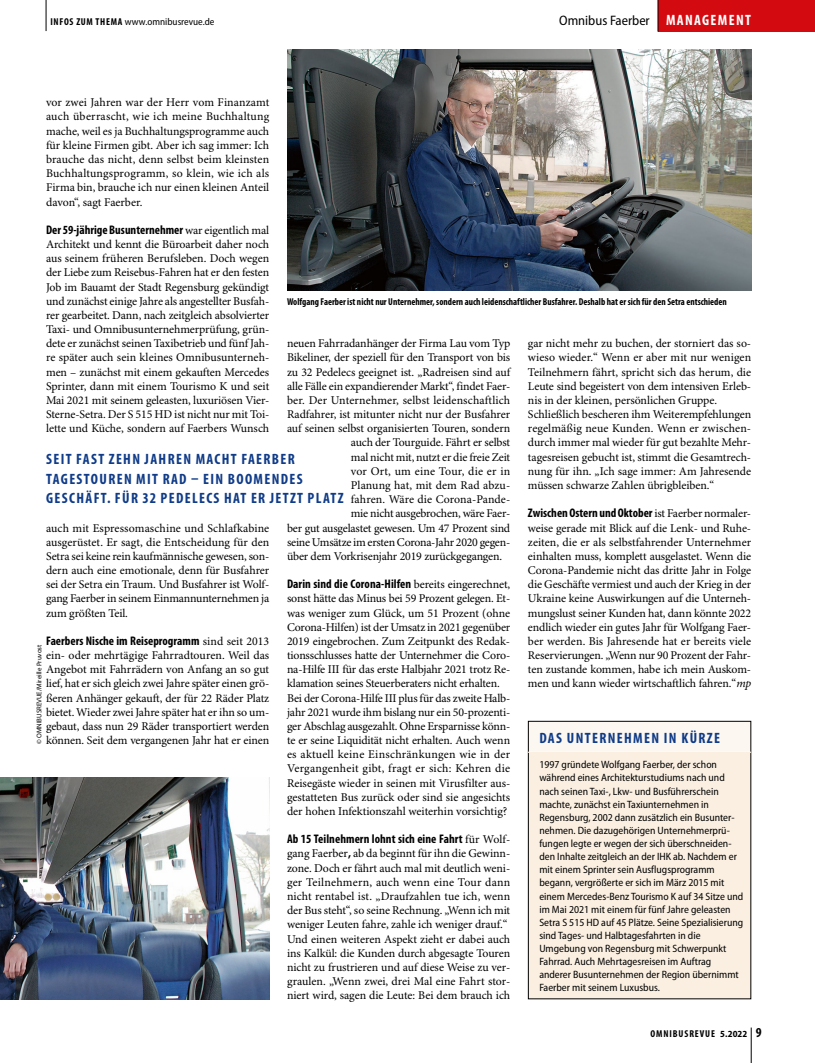
<style>
.page{position:relative;width:815px;height:1063px;background:#fff}
.page>*{position:absolute;margin:0;border:0;box-sizing:border-box;transform-origin:0 0}
.Eycatcher_Zitat{font:700 condensed 15px/19.4px "Myriad Pro";letter-spacing:.09em;color:#0f3b88}
.Title_x_Box_Überschr{font:700 condensed 15px "Myriad Pro";letter-spacing:.09em;color:#0f3b88}
.Category_x_Rubrik_x{font:semi-condensed 13.75px "Myriad Pro";color:#000}
.Para_x_Grundtext{font:700 condensed 12.5px "Myriad Pro";color:#000}
.Para_x_Grundtext-2{font:11.88px/14.1px "Minion Pro";letter-spacing:-.01em;color:#000;text-align:justify}
.Para_x_Grundtext-3{font:11.88px "Minion Pro";letter-spacing:.01em;color:#000}
.Para_x_Grundtext-4{font:11.88px "Minion Pro";letter-spacing:.015em;color:#000}
.Para_x_Grundtext_Box{font:semi-condensed 10.62px/13.1px "Myriad Pro";color:#000}
.Image_Caption_x_Bild{font:700 condensed 10px "Myriad Pro";color:#000;scale:.95 1}
.Category_x_Rubrik_In{font:semi-condensed 10px "Myriad Pro";color:#000}
.Image_Caption_x_Bild-2{font:700 condensed 10px "Myriad Pro";letter-spacing:.09em;color:#000}
.Image_Source_x_Bildq{font:6.88px "Myriad Pro";color:#000}
.s1{font-weight:700;font-stretch:condensed}
.s2{font-weight:700;font-stretch:condensed;font-size:15px;color:#fff}
.s3{font-family:"Minion Pro";font-weight:400;font-stretch:normal;font-size:11.88px}
.s4{font-family:"Myriad Pro";font-weight:700;font-stretch:condensed;font-size:12.5px}
.s5{font-style:italic}
.s6{font-stretch:semi-condensed;font-size:9.38px}
.s7{font-size:13.75px}
</style>
<div class="page">
<div style="left:658px;top:0;width:157px;height:32px;background:#d30a10"></div>
<hr style="left:658px;top:0;width:1px;height:32px;background:#000">
<hr style="left:751px;top:1028px;width:1px;height:35px;background:#000">
<hr style="left:46px;top:0;width:1px;height:31px;background:#000">
<div style="left:528px;top:721px;width:223px;height:32px;background:#fcf7f0"></div>
<div style="left:528px;top:721px;width:223px;height:32px;border:1px solid #000"></div>
<div style="left:528px;top:753px;width:223px;height:246px;background:#faefe1"></div>
<img style="left:0;top:778px;width:269px;height:221px">
<img style="left:287px;top:50px;width:464px;height:241px">
<p class="Category_x_Rubrik_In" style="left:50px;top:16px;width:166px"><span class="s1">INFOS ZUM THEMA</span> www.omnibusrevue.de</p>
<p class="Category_x_Rubrik_x" style="left:559px;top:13px;width:193px">Omnibus Faerber <span class="s2">MANAGEMENT</span></p>
<p class="Para_x_Grundtext-2" style="left:46px;top:96px;width:225px">vor zwei Jahren war der Herr vom Finanzamt auch überrascht, wie ich meine Buchhaltung mache, weil es ja Buchhaltungsprogramme auch für kleine Firmen gibt. Aber ich sag immer: Ich brauche das nicht, denn selbst beim kleinsten Buchhaltungsprogramm, so klein, wie ich als Firma bin, brauche ich nur einen kleinen Anteil davon“, sagt Faerber.</p>
<p class="Para_x_Grundtext" style="left:46px;top:223px;width:225px">Der 59-jährige Busunternehmer <span class="s3">war eigentlich mal</span></p>
<p class="Para_x_Grundtext-2" style="left:46px;top:238px;width:225px">Architekt und kennt die Büroarbeit daher noch aus seinem früheren Berufsleben. Doch wegen der Liebe zum Reisebus-Fahren hat er den festen Job im Bauamt der Stadt Regensburg gekündigt und zunächst einige Jahre als angestellter Busfah&shy;rer gearbeitet. Dann, nach zeitgleich absolvierter Taxi- und Omnibusunternehmerprüfung, grün&shy;dete er zunächst seinen Taxibetrieb und fünf Jah&shy;re später auch sein kleines Omnibusunterneh&shy;men – zunächst mit einem gekauften Mercedes Sprinter, dann mit einem Tourismo K und seit Mai 2021 mit seinem geleasten, luxuriösen Vier-Sterne-Setra. Der S 515 HD ist nicht nur mit Toi&shy;lette und Küche, sondern auf Faerbers Wunsch</p>
<p class="Image_Caption_x_Bild" style="left:287px;top:296px;width:464px">Wolfgang Faerber ist nicht nur Unternehmer, sondern auch leidenschaftlicher Busfahrer. Deshalb hat er sich für den Setra entschieden</p>
<p class="Para_x_Grundtext-2" style="left:287px;top:337px;width:225px">neuen Fahrradanhänger der Firma Lau vom Typ</p>
<p class="Para_x_Grundtext-2" style="left:287px;top:351px;width:225px">Bikeliner, der speziell für den Transport von bis</p>
<p class="Para_x_Grundtext-2" style="left:287px;top:365px;width:225px">zu 32 Pedelecs geeignet ist. „Radreisen sind auf</p>
<p class="Para_x_Grundtext-2" style="left:287px;top:379px;width:223px">alle Fälle ein expandierender Markt“, findet Faer-</p>
<p class="Para_x_Grundtext-3" style="left:287px;top:393px;width:225px">ber. Der Unternehmer, selbst leidenschaftlich</p>
<p class="Para_x_Grundtext-2" style="left:287px;top:408px;width:225px">Radfahrer, ist mitunter nicht nur der Busfahrer</p>
<p class="Para_x_Grundtext-2" style="left:287px;top:422px;width:225px">auf seinen selbst organisierten Touren, sondern</p>
<p class="Para_x_Grundtext-2" style="left:351px;top:436px;width:161px">auch der Tourguide. Fährt er selbst</p>
<p class="Para_x_Grundtext-2" style="left:351px;top:450px;width:161px">mal nicht mit, nutzt er die freie Zeit</p>
<p class="Para_x_Grundtext-4" style="left:351px;top:464px;width:161px">vor Ort, um eine Tour, die er in</p>
<p class="Para_x_Grundtext-2" style="left:351px;top:479px;width:161px">Planung hat, mit dem Rad abzu-</p>
<p class="Para_x_Grundtext-2" style="left:351px;top:493px;width:161px">fahren. Wäre die Corona-Pande-</p>
<p class="Para_x_Grundtext-2" style="left:351px;top:507px;width:161px">mie nicht ausgebrochen, wäre Faer-</p>
<p class="Para_x_Grundtext-2" style="left:287px;top:521px;width:225px">ber gut ausgelastet gewesen. Um 47 Prozent sind</p>
<p class="Para_x_Grundtext-2" style="left:287px;top:535px;width:225px">seine Umsätze im ersten Corona-Jahr 2020 gegen-</p>
<p class="Para_x_Grundtext-2" style="left:287px;top:549px;width:217px">über dem Vorkrisenjahr 2019 zurückgegangen.</p>
<p class="Para_x_Grundtext" style="left:287px;top:577px;width:225px">Darin sind die Corona-Hilfen <span class="s3">bereits eingerechnet,</span></p>
<p class="Para_x_Grundtext-2" style="left:287px;top:592px;width:225px">sonst hätte das Minus bei 59 Prozent gelegen. Et&shy;was weniger zum Glück, um 51 Prozent (ohne Corona-Hilfen) ist der Umsatz in 2021 gegenüber 2019 eingebrochen. Zum Zeitpunkt des Redak&shy;tionsschlusses hatte der Unternehmer die Coro&shy;na-Hilfe III für das erste Halbjahr 2021 trotz Re&shy;klamation seines Steuerberaters nicht erhalten.</p>
<p class="Para_x_Grundtext-2" style="left:287px;top:691px;width:225px">Bei der Corona-Hilfe III plus für das zweite Halb&shy;jahr 2021 wurde ihm bislang nur ein 50-prozenti&shy;ger Abschlag ausgezahlt. Ohne Ersparnisse könn&shy;te er seine Liquidität nicht erhalten. Auch wenn es aktuell keine Einschränkungen wie in der Vergangenheit gibt, fragt er sich: Kehren die Reisegäste wieder in seinen mit Virusfilter aus&shy;gestatteten Bus zurück oder sind sie angesichts der hohen Infektionszahl weiterhin vorsichtig?</p>
<p class="Para_x_Grundtext" style="left:287px;top:832px;width:225px">Ab 15 Teilnehmern lohnt sich eine Fahrt <span class="s3">für Wolf-</span></p>
<p class="Para_x_Grundtext-2" style="left:287px;top:847px;width:225px">gang Faerber<span class="s4">,</span> ab da beginnt für ihn die Gewinn&shy;zone. Doch er fährt auch mal mit deutlich weni&shy;ger Teilnehmern, auch wenn eine Tour dann nicht rentabel ist. „Draufzahlen tue ich, wenn der Bus steht“, so seine Rechnung. „Wenn ich mit weniger Leuten fahre, zahle ich weniger drauf.“</p>
<p class="Para_x_Grundtext-2" style="left:287px;top:932px;width:225px">Und einen weiteren Aspekt zieht er dabei auch ins Kalkül: die Kunden durch abgesagte Touren nicht zu frustrieren und auf diese Weise zu ver&shy;graulen. „Wenn zwei, drei Mal eine Fahrt stor&shy;niert wird, sagen die Leute: Bei dem brauch ich</p>
<p class="Para_x_Grundtext-2" style="left:528px;top:337px;width:225px">gar nicht mehr zu buchen, der storniert das so&shy;wieso wieder.“ Wenn er aber mit nur wenigen Teilnehmern fährt, spricht sich das herum, die Leute sind begeistert von dem intensiven Erleb&shy;nis in der kleinen, persönlichen Gruppe.</p>
<p class="Para_x_Grundtext-2" style="left:528px;top:408px;width:225px">Schließlich bescheren ihm Weiterempfehlungen regelmäßig neue Kunden. Wenn er zwischen&shy;durch immer mal wieder für gut bezahlte Mehr&shy;tagesreisen gebucht ist, stimmt die Gesamtrech&shy;nung für ihn. „Ich sage immer: Am Jahresende müssen schwarze Zahlen übrigbleiben.“</p>
<p class="Para_x_Grundtext" style="left:528px;top:506px;width:225px">Zwischen Ostern und Oktober <span class="s3">ist Faerber normaler-</span></p>
<p class="Para_x_Grundtext-2" style="left:528px;top:521px;width:225px">weise gerade mit Blick auf die Lenk- und Ruhe&shy;zeiten, die er als selbstfahrender Unternehmer einhalten muss, komplett ausgelastet. Wenn die Corona-Pandemie nicht das dritte Jahr in Folge die Geschäfte vermiest und auch der Krieg in der Ukraine keine Auswirkungen auf die Unterneh&shy;mungslust seiner Kunden hat, dann könnte 2022 endlich wieder ein gutes Jahr für Wolfgang Faer&shy;ber werden. Bis Jahresende hat er bereits viele Reservierungen. „Wenn nur 90 Prozent der Fahr&shy;ten zustande kommen, habe ich mein Auskom&shy;men und kann wieder wirtschaftlich fahren.“<span class="s5">mp</span></p>
<p class="Eycatcher_Zitat" style="left:46px;top:450px;width:299px">SEIT FAST ZEHN JAHREN MACHT FAERBER<br>TAGESTOUREN MIT RAD – EIN BOOMENDES<br>GESCHÄFT. FÜR 32 PEDELECS HAT ER JETZT PLATZ</p>
<p class="Para_x_Grundtext-2" style="left:46px;top:521px;width:225px">auch mit Espressomaschine und Schlafkabine ausgerüstet. Er sagt, die Entscheidung für den Setra sei keine rein kaufmännische gewesen, son&shy;dern auch eine emotionale, denn für Busfahrer sei der Setra ein Traum. Und Busfahrer ist Wolf&shy;gang Faerber in seinem Einmannunternehmen ja zum größten Teil.</p>
<p class="Para_x_Grundtext" style="left:46px;top:634px;width:225px">Faerbers Nische im Reiseprogramm <span class="s3">sind seit 2013</span></p>
<p class="Para_x_Grundtext-2" style="left:46px;top:649px;width:225px">ein- oder mehrtägige Fahrradtouren. Weil das Angebot mit Fahrrädern von Anfang an so gut lief, hat er sich gleich zwei Jahre später einen grö&shy;ßeren Anhänger gekauft, der für 22 Räder Platz bietet. Wieder zwei Jahre später hat er ihn so um&shy;gebaut, dass nun 29 Räder transportiert werden können. Seit dem vergangenen Jahr hat er einen</p>
<p class="Image_Source_x_Bildq" style="left:35px;top:744px;width:101px;rotate:-90deg">© OMNIBUSREVUE/Mireille Pruvost</p>
<p class="Title_x_Box_Überschr" style="left:539px;top:729px;width:182px">DAS UNTERNEHMEN IN KÜRZE</p>
<p class="Para_x_Grundtext_Box" style="left:539px;top:758px;width:205px">1997 gründete Wolfgang Faerber, der schon während eines Architekturstudiums nach und nach seinen Taxi-, Lkw- und Busführerschein machte, zunächst ein Taxiunternehmen in Regensburg, 2002 dann zusätzlich ein Busunter&shy;nehmen. Die dazugehörigen Unternehmerprü&shy;fungen legte er wegen der sich überschneiden&shy;den Inhalte zeitgleich an der IHK ab. Nachdem er mit einem Sprinter sein Ausflugsprogramm begann, vergrößerte er sich im März 2015 mit einem Mercedes-Benz Tourismo K auf 34 Sitze und im Mai 2021 mit einem für fünf Jahre geleasten Setra S 515 HD auf 45 Plätze. Seine Spezialisierung sind Tages- und Halbtagesfahrten in die Umgebung von Regensburg mit Schwerpunkt Fahrrad. Auch Mehrtagesreisen im Auftrag anderer Busunternehmen der Region übernimmt Faerber mit seinem Luxusbus.</p>
<p class="Image_Caption_x_Bild-2" style="left:650px;top:1028px;width:113px">OMNIBUSREVUE <span class="s6">5.2022</span> <span class="s7">9</span></p>
</div>
